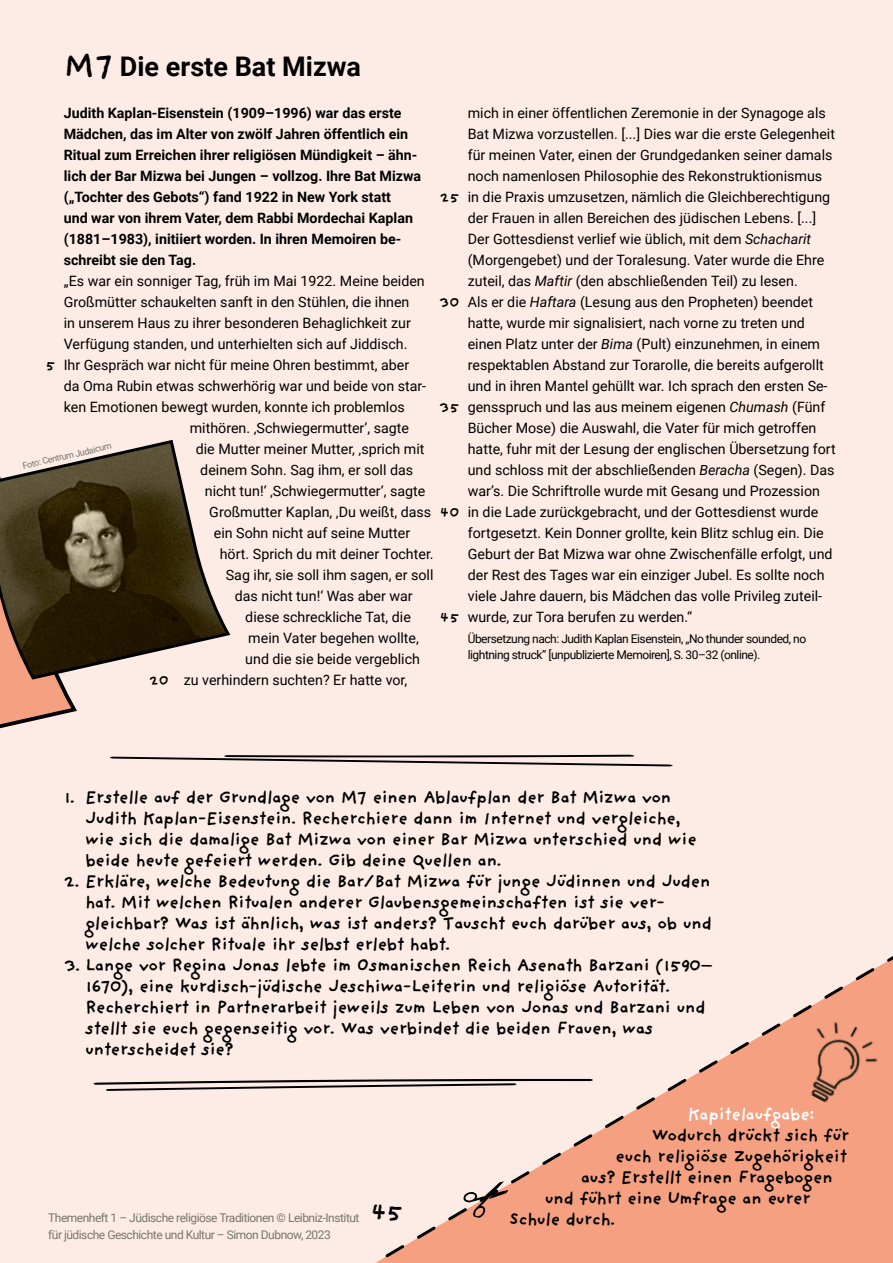
<style>
.page{position:relative;width:893px;height:1263px;background:#fdece6}
.page>*{position:absolute;margin:0;border:0;box-sizing:border-box;transform-origin:0 0}
.t1{font:700 27px "Roboto";color:#000}
.t2{font:700 25.5px "Providence Sans";color:#000}
.t3{font:700 18px/21px "Providence Sans";letter-spacing:-.04em;color:#000}
.t4{font:700 18px "Providence Sans";letter-spacing:-.04em;color:#fff}
.t5{font:700 15px "Providence Sans";color:#000}
.t6{font:14.25px/21px "Roboto";color:#000}
.t7{font:700 14.25px/21px "Roboto";color:#000}
.t8{font:12px/16.5px "Roboto";letter-spacing:-.04em;color:#000}
.t9{font:12px/16.5px "Roboto";letter-spacing:-.04em;color:#77756f}
.t10{font:9px "Roboto";color:#77756f}
.s1{font-family:"Providence Sans";font-size:33px}
.s2{font-style:italic}
</style>
<div class="page">
<svg style="left:0;top:682px;width:77px;height:47px"></svg>
<svg style="left:0;top:439px;width:231px;height:243px"></svg>
<svg style="left:376px;top:956px;width:517px;height:307px"></svg>
<svg style="left:93px;top:1079px;width:501px;height:12px"></svg>
<svg style="left:109px;top:755px;width:564px;height:11px"></svg>
<img style="left:783px;top:1008px;width:109px;height:110px">
<svg style="left:463px;top:1181px;width:46px;height:37px"></svg>
<h1 class="t1" style="left:64px;top:48px;width:299px"><span class="s1">M 7</span> Die erste Bat Mizwa</h1>
<p class="t7" style="left:64px;top:102px;width:359px">Judith Kaplan-Eisenstein (1909–1996) war das erste Mädchen, das im Alter von zwölf Jahren öffentlich ein Ritual zum Erreichen ihrer religiösen Mündigkeit – ähn&shy;lich der Bar Mizwa bei Jungen – vollzog. Ihre Bat Mizwa („Tochter des Gebots“) fand 1922 in New York statt<br>und war von ihrem Vater, dem Rabbi Mordechai Kaplan (1881–1983), initiiert worden. In ihren Memoiren be&shy;schreibt sie den Tag.</p>
<p class="t6" style="left:64px;top:270px;width:363px">„Es war ein sonniger Tag, früh im Mai 1922. Meine beiden</p>
<p class="t6" style="left:64px;top:291px;width:347px">Großmütter schaukelten sanft in den Stühlen, die ihnen</p>
<p class="t6" style="left:64px;top:312px;width:349px">in unserem Haus zu ihrer besonderen Behaglichkeit zur</p>
<p class="t6" style="left:64px;top:333px;width:345px">Verfügung standen, und unterhielten sich auf Jiddisch.</p>
<p class="t6" style="left:64px;top:354px;width:347px">Ihr Gespräch war nicht für meine Ohren bestimmt, aber</p>
<p class="t6" style="left:64px;top:375px;width:364px">da Oma Rubin etwas schwerhörig war und beide von star-</p>
<p class="t6" style="left:64px;top:396px;width:343px">ken Emotionen bewegt wurden, konnte ich problemlos</p>
<p class="t6" style="left:190px;top:417px;width:221px">mithören. ‚Schwiegermutter‘, sagte</p>
<p class="t6" style="left:196px;top:438px;width:230px">die Mutter meiner Mutter, ‚sprich mit</p>
<p class="t6" style="left:200px;top:459px;width:214px">deinem Sohn. Sag ihm, er soll das</p>
<p class="t6" style="left:205px;top:480px;width:222px">nicht tun!‘ ‚Schwiegermutter‘, sagte</p>
<p class="t6" style="left:209px;top:501px;width:223px">Großmutter Kaplan, ‚Du weißt, dass</p>
<p class="t6" style="left:214px;top:522px;width:198px">ein Sohn nicht auf seine Mutter</p>
<p class="t6" style="left:220px;top:543px;width:215px">hört. Sprich du mit deiner Tochter.</p>
<p class="t6" style="left:226px;top:564px;width:209px">Sag ihr, sie soll ihm sagen, er soll</p>
<p class="t6" style="left:235px;top:585px;width:179px">das nicht tun!‘ Was aber war</p>
<p class="t6" style="left:245px;top:606px;width:167px">diese schreckliche Tat, die</p>
<p class="t6" style="left:248px;top:627px;width:172px">mein Vater begehen wollte,</p>
<p class="t6" style="left:245px;top:648px;width:176px">und die sie beide vergeblich</p>
<p class="t6" style="left:184px;top:669px;width:225px">zu verhindern suchten? Er hatte vor,</p>
<p class="t5" style="left:440px;top:188px;width:21px">25</p>
<p class="t5" style="left:439px;top:293px;width:21px">30</p>
<p class="t5" style="left:45px;top:356px;width:11px">5</p>
<p class="t5" style="left:439px;top:398px;width:21px">35</p>
<p class="t10" style="left:21px;top:460px;width:93px;rotate:-13deg">Foto: Centrum Judaicum</p>
<p class="t5" style="left:440px;top:503px;width:21px">40</p>
<p class="t5" style="left:440px;top:608px;width:21px">45</p>
<p class="t5" style="left:149px;top:671px;width:21px">20</p>
<p class="t6" style="left:468px;top:102px;width:369px">mich in einer öffentlichen Zeremonie in der Synagoge als Bat Mizwa vorzustellen. [...] Dies war die erste Gelegenheit für meinen Vater, einen der Grundgedanken seiner damals noch namenlosen Philosophie des Rekonstruktionismus in die Praxis umzusetzen, nämlich die Gleichberechtigung der Frauen in allen Bereichen des jüdischen Lebens. [...] Der Gottesdienst verlief wie üblich, mit dem <span class="s2">Schacharit </span>(Morgengebet) und der Toralesung. Vater wurde die Ehre zuteil, das <span class="s2">Maftir</span> (den abschließenden Teil) zu lesen.<br>Als er die <span class="s2">Haftara</span> (Lesung aus den Propheten) beendet hatte, wurde mir signalisiert, nach vorne zu treten und einen Platz unter der <span class="s2">Bima</span> (Pult) einzunehmen, in einem respektablen Abstand zur Torarolle, die bereits aufgerollt und in ihren Mantel gehüllt war. Ich sprach den ersten Se&shy;gensspruch und las aus meinem eigenen <span class="s2">Chumash</span> (Fünf Bücher Mose) die Auswahl, die Vater für mich getroffen hatte, fuhr mit der Lesung der englischen Übersetzung fort und schloss mit der abschließenden <span class="s2">Beracha</span> (Segen). Das war’s. Die Schriftrolle wurde mit Gesang und Prozession<br>in die Lade zurückgebracht, und der Gottesdienst wurde fortgesetzt. Kein Donner grollte, kein Blitz schlug ein. Die Geburt der Bat Mizwa war ohne Zwischenfälle erfolgt, und der Rest des Tages war ein einziger Jubel. Es sollte noch viele Jahre dauern, bis Mädchen das volle Privileg zuteil&shy;wurde, zur Tora berufen zu werden.“</p>
<p class="t8" style="left:468px;top:630px;width:340px">Übersetzung nach: Judith Kaplan Eisenstein, „No thunder sounded, no lightning struck” [unpublizierte Memoiren], S. 30–32 (online).</p>
<p class="t3" style="left:85px;top:786px;width:613px;text-indent:-21px">1. Erstelle auf der G rundlage von M7 einen Ablaufplan der Bat M izwa von Judith Kaplan-Eisenstein. Recherchiere dann im I nternet und vergleiche, wie sich die damalige Bat Mizwa von einer Bar Mizwa unterschied und wie beide heute gefeiert werden. Gib deine Quellen an.</p>
<p class="t3" style="left:85px;top:870px;width:629px;text-indent:-21px">2. Erkläre, welche Bedeutung die Bar/Bat M izwa für junge Jüdinnen und Juden hat. M it welchen Ritualen anderer Glaubensgemeinschaften ist sie ver&shy;gleichbar? Was ist ähnlich, was ist anders? Tauscht euch darüber aus, ob und welche solcher Rituale ihr selbst erlebt habt.</p>
<p class="t3" style="left:85px;top:954px;width:630px;text-indent:-21px">3. Lange vor Regina Jonas lebte im Osmanischen Reich Asenath Barzani (1590– 1670), eine kurdisch-jüdische Jeschiwa-Leiterin und religiöse Autorität.<br>Recherchiert in Partnerarbeit jeweils zum Leben von Jonas und Barzani und stellt sie euch gegenseitig vor. Was verbindet die beiden Frauen, was unterscheidet sie?</p>
<p class="t9" style="left:48px;top:1209px;width:313px">Themenheft 1 – Jüdische religiöse Traditionen © Leibniz-Institut für jüdische Geschichte und Kultur – Simon Dubnow, 2023</p>
<h2 class="t2" style="left:371px;top:1196px;width:34px">45</h2>
<p class="t4" style="left:687px;top:1103px;width:128px">Kapitelaufgabe:</p>
<p class="t3" style="left:651px;top:1124px;width:199px">Wodurch drückt sich für</p>
<p class="t3" style="left:615px;top:1145px;width:233px">euch religiöse Zugehörigkeit</p>
<p class="t3" style="left:581px;top:1166px;width:254px">aus? Erstellt einen Fragebogen</p>
<p class="t3" style="left:545px;top:1187px;width:267px">und führt eine Umfrage an eurer</p>
<p class="t3" style="left:509px;top:1208px;width:108px">Schule durch.</p>
</div>
